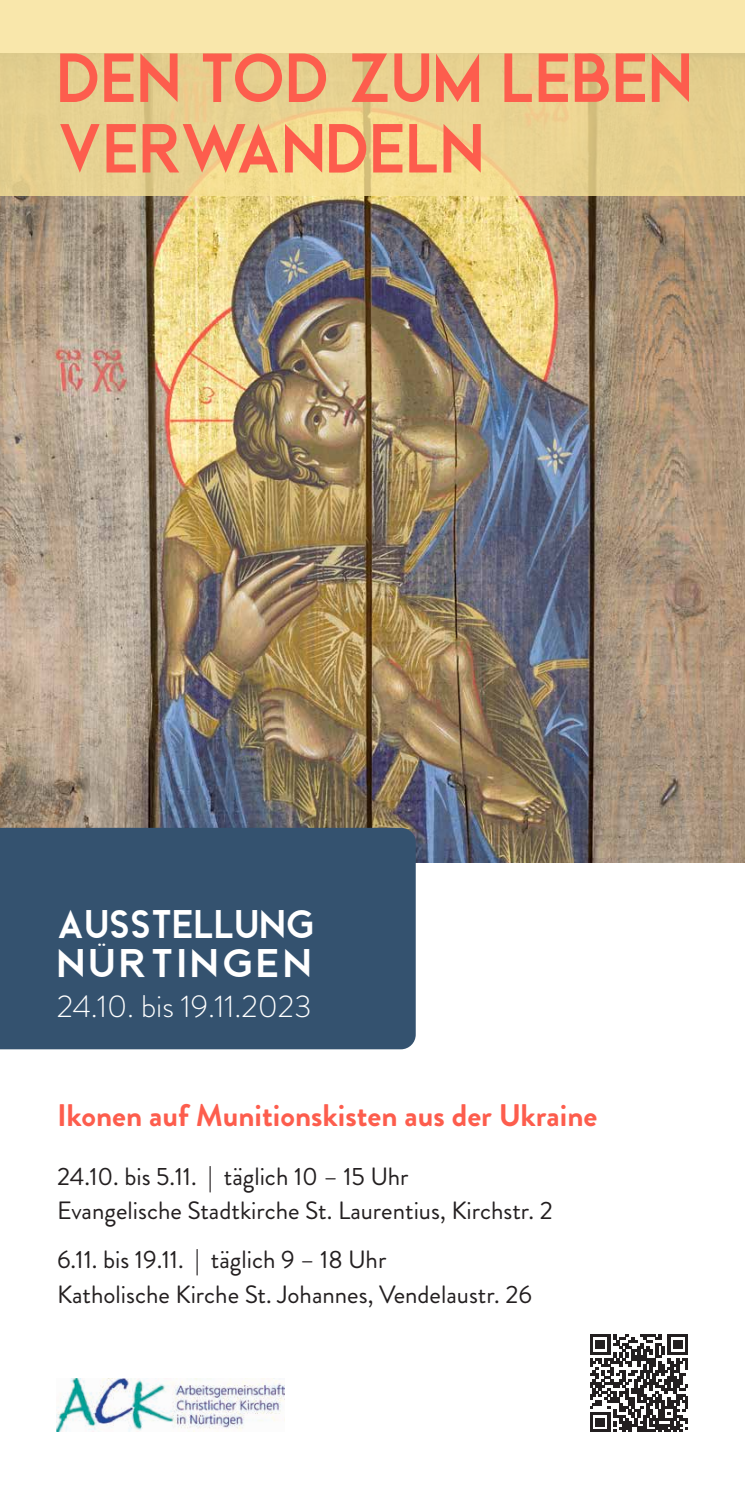
<style>
.page{position:relative;width:745px;height:1489px;background:#fff}
.page>*{position:absolute;margin:0;border:0;box-sizing:border-box;transform-origin:0 0}
.t1{font:70.5px/70.5px "Beckman Free";color:#fd5d4d}
.t2{font:40.75px/39.8px "Beckman Free";color:#fff}
.t3{font:700 31.25px "Brandon Grotesque";color:#fd5d4d}
.t4{font:300 31.25px "Brandon Grotesque";color:#fff}
.t5{font:25px/34.5px "Brandon Grotesque";color:#231f20}
</style>
<div class="page">
<img style="left:0;top:195px;width:744px;height:667px">
<svg style="left:0;top:0;width:744px;height:195px;background:#edd797"></svg>
<img style="left:57px;top:1378px;width:227px;height:53px">
<div style="left:0;top:827px;width:415px;height:222px;background:#34526f"></div>
<svg style="left:590px;top:1334px;width:97px;height:97px"></svg>
<h1 class="t1" style="left:57px;top:43px;width:636px">DEN TOD ZUM LEBEN<br>VERWANDELN</h1>
<h2 class="t2" style="left:57px;top:904px;width:259px">AUSSTELLUNG<br>NÜRTINGEN</h2>
<p class="t4" style="left:57px;top:984px;width:256px">24.10. bis 19.11.2023</p>
<p class="t3" style="left:57px;top:1092px;width:541px">Ikonen auf Munitionskisten aus der Ukraine</p>
<p class="t5" style="left:57px;top:1158px;width:497px">24.10. bis 5.11. | täglich 10 – 15 Uhr<br>Evangelische Stadtkirche St. Laurentius, Kirchstr. 2</p>
<p class="t5" style="left:57px;top:1242px;width:476px">6.11. bis 19.11. | täglich 9 – 18 Uhr<br>Katholische Kirche St. Johannes, Vendelaustr. 26</p>
</div>
